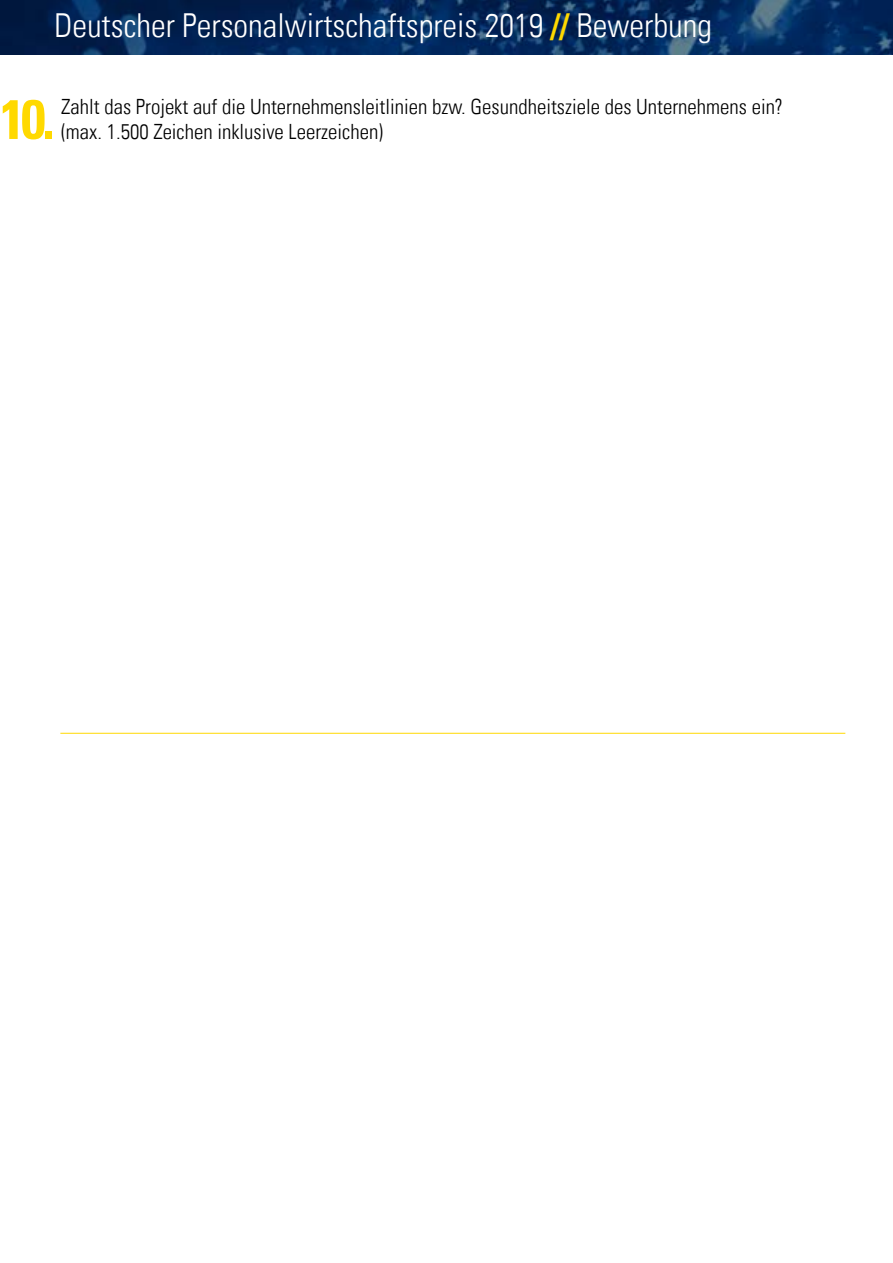
<style>
.page{position:relative;width:893px;height:1263px;background:#fff}
.page>*{position:absolute;margin:0;border:0;box-sizing:border-box;transform-origin:0 0}
.t1{font:700 condensed 55.5px "Univers LT";color:#ffd900}
.t2{font:300 condensed 33px "Univers LT";color:#fff}
.t3{font:300 condensed 21px "Univers LT";color:#000}
.s1{font-weight:700;color:#ffd900}
</style>
<div class="page">
<img style="left:0;top:0;width:893px;height:54px">
<hr style="left:60px;top:733px;width:785px;height:1px;background:#ffd900">
<h2 class="t2" style="left:54px;top:6px;width:659px">Deutscher Personalwirtschaftspreis 2019 <span class="s1">//</span> Bewerbung</h2>
<h1 class="t1" style="left:0;top:85px;width:56px">10.</h1>
<p class="t3" style="left:61px;top:94px;width:723px">Zahlt das Projekt auf die Unternehmensleitlinien bzw. Gesundheitsziele des Unternehmens ein?</p>
<p class="t3" style="left:61px;top:119px;width:323px">(max. 1.500 Zeichen inklusive Leerzeichen)</p>
</div>
